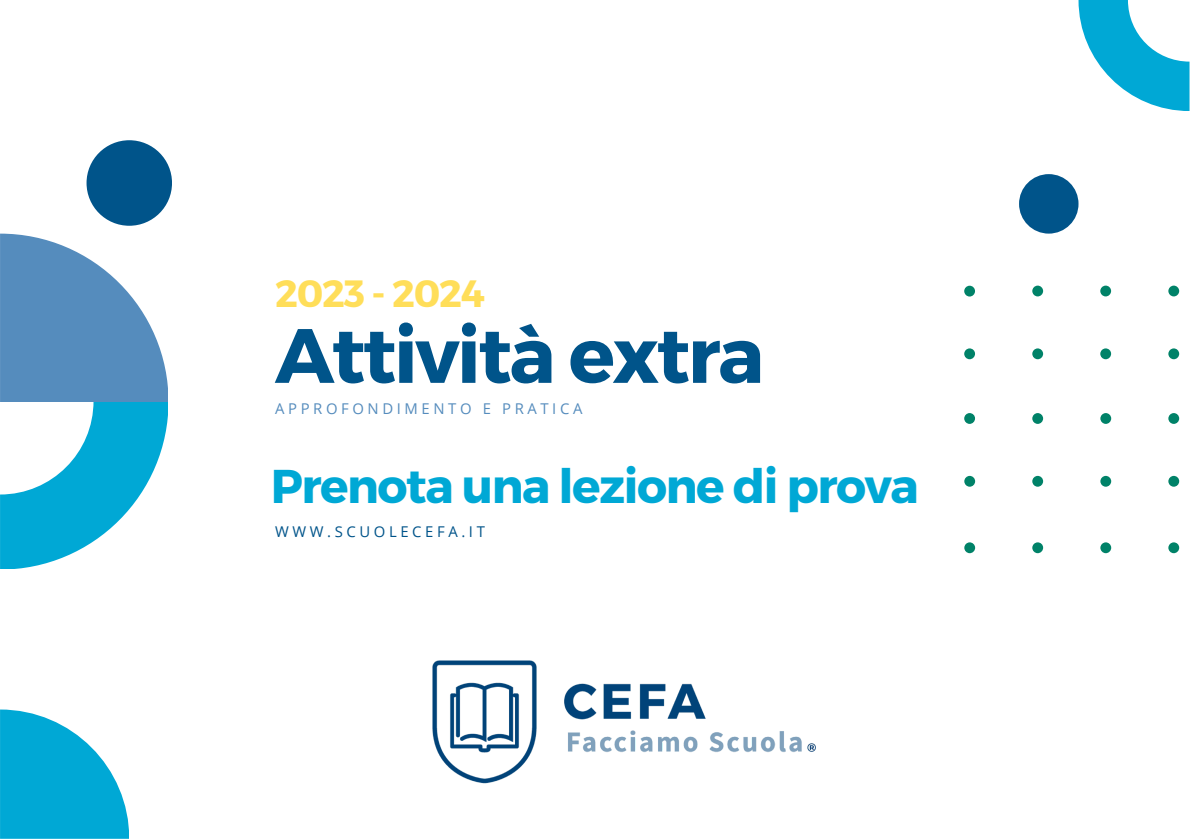
<style>
.page{position:relative;width:1190px;height:839px;background:#fff}
.page>*{position:absolute;margin:0;border:0;box-sizing:border-box;transform-origin:0 0}
.t1{font:700 76.8px "Montserrat";letter-spacing:-.03em;color:#00548a}
.t2{font:700 47.4px "Montserrat";letter-spacing:-.03em;color:#00a8d5}
.t3{font:700 38px "Montserrat";letter-spacing:-.03em;color:#ffde59}
.t4{font:14.8px "Open Sans";letter-spacing:.245em;color:#558cbd}
.t5{font:14.8px "Open Sans";letter-spacing:.245em;color:#00548a}
</style>
<div class="page">
<svg style="left:1078px;top:0;width:111px;height:111px"></svg>
<svg style="left:0;top:709px;width:129px;height:129px"></svg>
<div style="left:87px;top:140px;width:85px;height:86px;background:#00548a;border-radius:50%"></div>
<svg style="left:1px;top:233px;width:167px;height:336px"></svg>
<div style="left:1019px;top:174px;width:59px;height:59px;background:#00548a;border-radius:50%"></div>
<svg style="left:964px;top:285px;width:216px;height:268px"></svg>
<img style="left:433px;top:660px;width:383px;height:124px">
<p class="t3" style="left:275px;top:268px;width:211px">2023 - 2024</p>
<p class="t1" style="left:275px;top:305px;width:491px">Attività extra</p>
<p class="t4" style="left:275px;top:398px;width:309px">APPROFONDIMENTO E PRATICA</p>
<p class="t2" style="left:271px;top:455px;width:649px">Prenota una lezione di prova</p>
<p class="t5" style="left:275px;top:521px;width:211px">WWW.SCUOLECEFA.IT</p>
</div>
